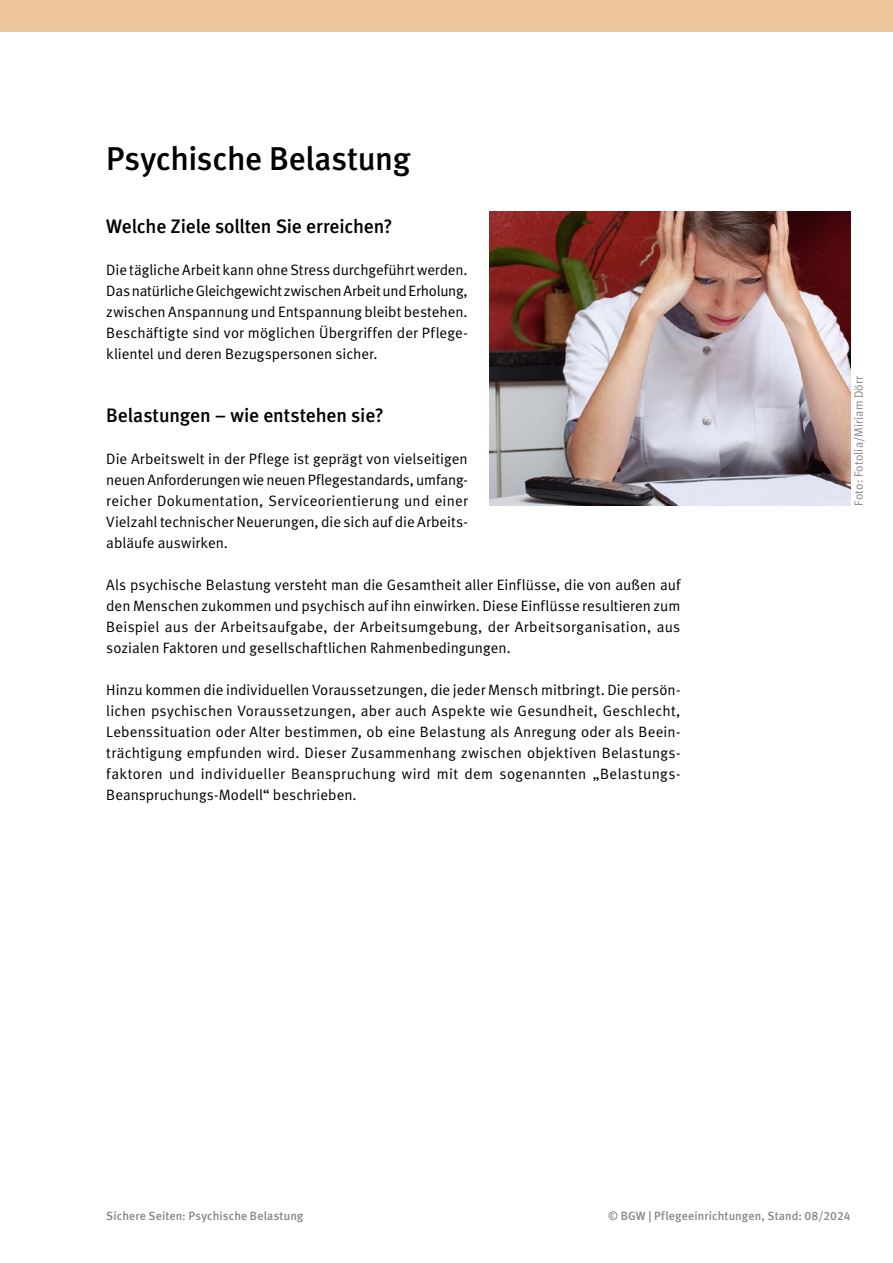
<style>
.page{position:relative;width:893px;height:1263px;background:#fff}
.page>*{position:absolute;margin:0;border:0;box-sizing:border-box;transform-origin:0 0}
.t1{font:500 33px "DGUV Meta";letter-spacing:-.01em;color:#000}
.t2{font:500 19.5px "DGUV Meta";letter-spacing:-.005em;color:#000}
.t3{font:15px/21px "DGUV Meta";color:#000;text-align:justify}
.t4{font:500 12px "DGUV Meta";letter-spacing:.01em;color:#878786}
.t5{font:12px "DGUV Meta";letter-spacing:.01em;color:#878786}
</style>
<div class="page">
<div style="left:0;top:0;width:893px;height:32px;background:#edc69b"></div>
<img style="left:489px;top:212px;width:361px;height:294px">
<h1 class="t1" style="left:106px;top:139px;width:306px">Psychische Belastung</h1>
<h2 class="t2" style="left:106px;top:215px;width:288px">Welche Ziele sollten Sie erreichen?</h2>
<p class="t3" style="left:106px;top:259px;width:363px">Die tägliche Arbeit kann ohne Stress durchgeführt werden.<br>Das natürliche Gleichgewicht zwischen Arbeit und Erholung, zwischen Anspannung und Entspannung bleibt bestehen.<br>Beschäftigte sind vor möglichen Übergriffen der Pflege&shy;klientel und deren Bezugspersonen sicher.</p>
<h2 class="t2" style="left:106px;top:404px;width:279px">Belastungen – wie entstehen sie?</h2>
<p class="t3" style="left:106px;top:448px;width:363px">Die Arbeitswelt in der Pflege ist geprägt von vielseitigen neuen Anforderungen wie neuen Pflegestandards, umfang&shy;reicher Dokumentation, Serviceorientierung und einer Vielzahl technischer Neuerungen, die sich auf die Arbeits&shy;abläufe auswirken.</p>
<p class="t3" style="left:106px;top:574px;width:576px">Als psychische Belastung versteht man die Gesamtheit aller Einflüsse, die von außen auf den Menschen zukommen und psychisch auf ihn einwirken. Diese Einflüsse resultieren zum Beispiel aus der Arbeitsaufgabe, der Arbeitsumgebung, der Arbeitsorganisation, aus sozialen Faktoren und gesellschaftlichen Rahmenbedingungen.</p>
<p class="t3" style="left:106px;top:679px;width:576px">Hinzu kommen die individuellen Voraussetzungen, die jeder Mensch mitbringt. Die persön&shy;lichen psychischen Voraussetzungen, aber auch Aspekte wie Gesundheit, Geschlecht, Lebenssituation oder Alter bestimmen, ob eine Belastung als Anregung oder als Beein&shy;trächtigung empfunden wird. Dieser Zusammenhang zwischen objektiven Belastungs&shy;faktoren und individueller Beanspruchung wird mit dem sogenannten „Belastungs-Beanspruchungs-Modell“ beschrieben.</p>
<p class="t5" style="left:852px;top:506px;width:132px;rotate:-90deg">Foto: Fotolia/Miriam Dörr</p>
<p class="t4" style="left:106px;top:1209px;width:199px">Sichere Seiten: Psychische Belastung</p>
<p class="t4" style="left:608px;top:1209px;width:244px">© BGW | Pflegeeinrichtungen, Stand: 08/2024</p>
</div>
